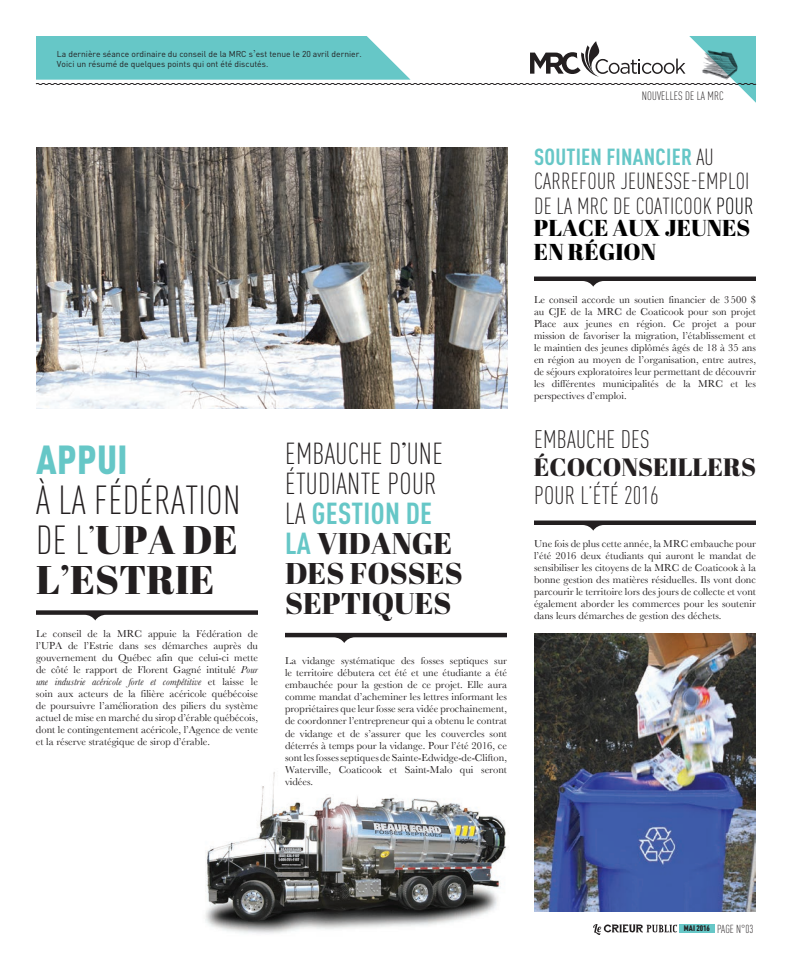
<style>
.page{position:relative;width:792px;height:972px;background:#fff}
.page>*{position:absolute;margin:0;border:0;box-sizing:border-box;transform-origin:0 0}
.t1{font:300 condensed 40px/40px "DINOT";letter-spacing:.01em;color:#231f20}
.t2{font:40px/40px "Abril Fatface";color:#231f20}
.t3{font:900 condensed 40px "DINOT";letter-spacing:.01em;color:#66c7c7}
.t4{font:300 condensed 30px/30px "DINOT";letter-spacing:.01em;color:#231f20}
.t5{font:30px/30px "Abril Fatface";color:#231f20}
.t6{font:300 condensed 25px "DINOT";letter-spacing:.01em;color:#231f20}
.t7{font:25px "Abril Fatface";color:#231f20}
.t8{font:300 condensed 23px/24.5px "DINOT";letter-spacing:.01em;color:#231f20}
.t9{font:23px/24px "Abril Fatface";color:#000}
.t10{font:300 condensed 12px "DINOT";letter-spacing:.01em;color:#231f20}
.t11{font:300 condensed 11.5px "DINOT";color:#231f20}
.t12{font:10.5px/12px "Baskerville";color:#231f20;text-align:justify}
.t13{font:8.5px/10px "DINOT";color:#231f20}
.t14{font:900 condensed 8px "DINOT";color:#231f20}
.s1{font-family:"Baskerville";font-size:10.5px}
.s2{font-family:"Abril Fatface";font-weight:400;font-stretch:normal}
.s3{font-style:italic}
.s4{font-weight:700;color:#66c7c7}
.s5{font-family:"DINOT";font-weight:700;font-stretch:condensed;color:#66c7c7}
.s6{color:#000}
.s7{font-family:"Bask Old Face"}
.s8{font-weight:300;font-size:11.5px}
</style>
<div class="page">
<div style="left:680px;top:924px;width:35px;height:9px;background:#66c7c7"></div>
<svg style="left:593px;top:924px;width:84px;height:11px"></svg>
<svg style="left:35px;top:36px;width:722px;height:67px"></svg>
<img style="left:205px;top:772px;width:301px;height:162px">
<svg style="left:36px;top:610px;width:222px;height:10px"></svg>
<svg style="left:285px;top:633px;width:222px;height:10px"></svg>
<svg style="left:534px;top:277px;width:222px;height:10px"></svg>
<svg style="left:534px;top:521px;width:222px;height:10px"></svg>
<img style="left:534px;top:633px;width:222px;height:279px">
<img style="left:36px;top:148px;width:471px;height:260px">
<p class="t13" style="left:57px;top:48px;width:306px">La dernière séance ordinaire du conseil de la MRC s<span class="s1">’</span>est tenue le 20 avril dernier.<br>Voici un résumé de quelques points qui ont été discutés.</p>
<h1 class="t3" style="left:36px;top:435px;width:89px">Appui</h1>
<h1 class="t1" style="left:36px;top:480px;width:206px">À LA FÉDÉRATION<br>DE L<sup>’</sup><span class="s2">UPA</span></h1>
<h1 class="t2" style="left:36px;top:519px;width:203px;text-indent:147px">DE<br>L’ESTRIE</h1>
<p class="t12" style="left:36px;top:627px;width:224px">Le conseil de la MRC appuie la Fédération de l’UPA de l’Estrie dans ses démarches auprès du gouvernement du Québec afin que celui-ci mette de côté le rapport de Florent Gagné intitulé <span class="s3">Pour une industrie acéricole forte et compétitive</span> et laisse le soin aux acteurs de la filière acéricole québécoise de poursuivre l’amélioration des piliers du système actuel de mise en marché du sirop d’érable québécois, dont le contingentement acéricole, l’Agence de vente et la réserve stratégique de sirop d’érable.</p>
<h2 class="t4" style="left:285px;top:439px;width:159px">EMBAUCHE D<sup>’</sup>UNE<br>ÉTUDIANTE POUR<br>LA <span class="s4">GESTION DE</span></h2>
<h2 class="t5" style="left:285px;top:527px;width:179px"><span class="s5">LA</span> VIDANGE<br>DES FOSSES<br>SEPTIQUES</h2>
<p class="t12" style="left:285px;top:655px;width:224px">La vidange systématique des fosses septiques sur le territoire débutera cet été et une étudiante a été embauchée pour la gestion de ce projet. Elle aura comme mandat d’acheminer les lettres informant les propriétaires que leur fosse sera vidée prochainement, de coordonner l’entrepreneur qui a obtenu le contrat de vidange et de s’assurer que les couvercles sont déterrés à temps pour la vidange. Pour l’été 2016, ce sont les fosses septiques de Sainte-Edwidge-de-Clifton, Waterville, Coaticook et Saint-Malo qui seront vidées.</p>
<p class="t10" style="left:642px;top:89px;width:78px">NOUVELLES DE LA MRC</p>
<h3 class="t8" style="left:534px;top:145px;width:221px"><span class="s4">SOUTIEN FINANCIER</span> AU<br>CARREFOUR JEUNESSE-EMPLOI<br>DE LA MRC DE COATICOOK <span class="s6">POUR</span></h3>
<h3 class="t9" style="left:534px;top:215px;width:218px">PLACE AUX JEUNES<br>EN RÉGION</h3>
<p class="t12" style="left:534px;top:294px;width:224px">Le conseil accorde un soutien financier de 3500 <span class="s7">$ </span>au CJE de la MRC de Coaticook pour son projet Place aux jeunes en région. Ce projet a pour mission de favoriser la migration, l’établissement et le maintien des jeunes diplômés âgés de 18 à 35 ans en région au moyen de l’organisation, entre autres, de séjours exploratoires leur permettant de découvrir les différentes municipalités de la MRC et les perspectives d’emploi.</p>
<h3 class="t6" style="left:534px;top:425px;width:115px">EMBAUCHE DES</h3>
<h3 class="t7" style="left:534px;top:450px;width:224px">ÉCOCONSEILLERS</h3>
<h3 class="t6" style="left:534px;top:481px;width:126px">POUR L’ÉTÉ 2016</h3>
<p class="t12" style="left:534px;top:538px;width:224px">Une fois de plus cette année, la MRC embauche pour l’été 2016 deux étudiants qui auront le mandat de sensibiliser les citoyens de la MRC de Coaticook à la bonne gestion des matières résiduelles. Ils vont donc parcourir le territoire lors des jours de collecte et vont également aborder les commerces pour les soutenir dans leurs démarches de gestion des déchets.</p>
<p class="t14" style="left:684px;top:924px;width:39px">Mai 2016 <span class="s8">PAGE</span></p>
<p class="t11" style="left:736px;top:922px;width:19px">N°03</p>
</div>
